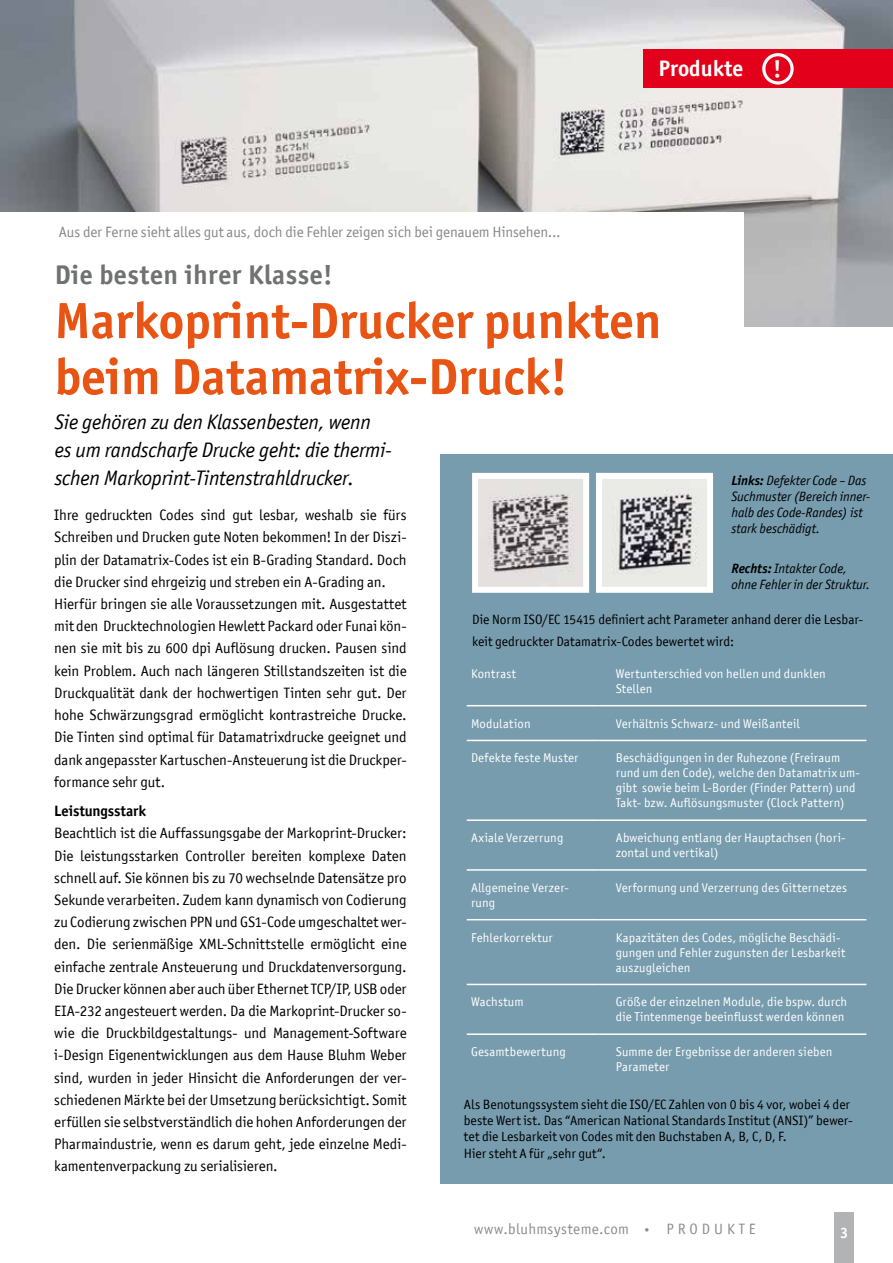
<style>
.page{position:relative;width:893px;height:1263px;background:#fff}
.page>*{position:absolute;margin:0;border:0;box-sizing:border-box;transform-origin:0 0}
.t1{font:700 51px/56.1px "Officina San ITC";color:#e75414}
.t2{font:700 27px "Officina San ITC";letter-spacing:.02em;color:#707172}
.t3{font:700 23.85px "Officina San ITC";color:#fff}
.t4{font:700 22.35px "Officina San ITC";color:#fff}
.t5{font:21px/28.2px "Officina San ITC Book Ital OS";letter-spacing:-.01em;color:#000}
.t6{font:15px/22.2px "Officina San ITC";letter-spacing:-.005em;color:#000}
.t7{font:15px "Officina San ITC";color:#87888a}
.t8{font:15px "Officina San ITC";letter-spacing:.03em;color:#8b8c8e}
.t9{font:700 15px "Officina San ITC";color:#fff}
.t10{font:13.5px/16.2px "Officina San ITC";letter-spacing:.005em;color:#000}
.t11{font:13.5px/16.2px "Officina San ITC Book Ital OS";letter-spacing:-.005em;color:#000}
.t12{font:12.75px/15px "Officina San ITC";letter-spacing:.015em;color:#fff}
.s1{font-weight:700}
.s2{font-family:"Officina San ITC";font-weight:700;font-style:italic}
.s3{font-size:12px}
</style>
<div class="page">
<div style="left:834px;top:1212px;width:20px;height:51px;background:#b1b3b4"></div>
<img style="left:0;top:0;width:893px;height:326px">
<div style="left:0;top:212px;width:743px;height:311px;background:#fff"></div>
<div style="left:644px;top:49px;width:249px;height:39px;background:#e2001a"></div>
<div style="left:762px;top:53px;width:32px;height:32px;border:3px solid #fff;border-radius:50%"></div>
<div style="left:441px;top:454px;width:452px;height:729px;background:#769cae"></div>
<hr style="left:467px;top:705px;width:132px;height:1px;background:#fff">
<hr style="left:599px;top:705px;width:267px;height:1px;background:#fff">
<hr style="left:467px;top:740px;width:132px;height:1px;background:#fff">
<hr style="left:599px;top:740px;width:267px;height:1px;background:#fff">
<hr style="left:467px;top:819px;width:132px;height:2px;background:#fff">
<hr style="left:599px;top:819px;width:267px;height:2px;background:#fff">
<hr style="left:467px;top:869px;width:132px;height:2px;background:#fff">
<hr style="left:599px;top:869px;width:267px;height:2px;background:#fff">
<hr style="left:467px;top:919px;width:132px;height:1px;background:#fff">
<hr style="left:599px;top:919px;width:267px;height:1px;background:#fff">
<hr style="left:467px;top:984px;width:132px;height:1px;background:#fff">
<hr style="left:599px;top:984px;width:267px;height:1px;background:#fff">
<hr style="left:467px;top:1033px;width:132px;height:2px;background:#fff">
<hr style="left:599px;top:1033px;width:267px;height:2px;background:#fff">
<img style="left:603px;top:480px;width:103px;height:106px">
<div style="left:596px;top:473px;width:117px;height:120px;border:6px solid #fff"></div>
<img style="left:479px;top:480px;width:103px;height:106px">
<div style="left:472px;top:473px;width:117px;height:120px;border:6px solid #fff"></div>
<p class="t4" style="left:659px;top:55px;width:86px">Produkte</p>
<p class="t3" style="left:773px;top:54px;width:10px">!</p>
<p class="t7" style="left:59px;top:223px;width:503px">Aus der Ferne sieht alles gut aus, doch die Fehler zeigen sich bei genauem Hinsehen...</p>
<p class="t2" style="left:55px;top:258px;width:280px">Die besten ihrer Klasse!</p>
<p class="t1" style="left:55px;top:292px;width:608px">Markoprint-Drucker punkten beim Datamatrix-Druck!</p>
<p class="t5" style="left:55px;top:408px;width:338px">Sie gehören zu den Klassenbesten, wenn es um randscharfe Drucke geht: die thermi&shy;schen Markoprint-Tintenstrahldrucker.</p>
<p class="t6" style="left:54px;top:504px;width:354px">Ihre gedruckten Codes sind gut lesbar, weshalb sie fürs Schreiben und Drucken gute Noten bekommen! In der Diszi&shy;plin der Datamatrix-Codes ist ein B-Grading Standard. Doch die Drucker sind ehrgeizig und streben ein A-Grading an.<br>Hierfür bringen sie alle Voraussetzungen mit. Ausgestattet mit den Drucktechnologien Hewlett Packard oder Funai kön&shy;nen sie mit bis zu 600 dpi Auflösung drucken. Pausen sind kein Problem. Auch nach längeren Stillstandszeiten ist die Druckqualität dank der hochwertigen Tinten sehr gut. Der hohe Schwärzungsgrad ermöglicht kontrastreiche Drucke.<br>Die Tinten sind optimal für Datamatrixdrucke geeignet und dank angepasster Kartuschen-Ansteuerung ist die Druckper&shy;formance sehr gut.</p>
<p class="t6" style="left:54px;top:800px;width:354px"><span class="s1">Leistungsstark<br></span>Beachtlich ist die Auffassungsgabe der Markoprint-Drucker:<br>Die leistungsstarken Controller bereiten komplexe Daten schnell auf. Sie können bis zu 70 wechselnde Datensätze pro Sekunde verarbeiten. Zudem kann dynamisch von Codierung zu Codierung zwischen PPN und GS1-Code umgeschaltet wer&shy;den. Die serienmäßige XML-Schnittstelle ermöglicht eine einfache zentrale Ansteuerung und Druckdatenversorgung.<br>Die Drucker können aber auch über Ethernet TCP/IP, USB oder EIA-232 angesteuert werden. Da die Markoprint-Drucker so&shy;wie die Druckbildgestaltungs- und Management-Software i-Design Eigenentwicklungen aus dem Hause Bluhm Weber sind, wurden in jeder Hinsicht die Anforderungen der ver&shy;schiedenen Märkte bei der Umsetzung berücksichtigt. Somit erfüllen sie selbstverständlich die hohen Anforderungen der Pharmaindustrie, wenn es darum geht, jede einzelne Medi&shy;kamentenverpackung zu serialisieren.</p>
<p class="t11" style="left:731px;top:472px;width:140px"><span class="s2">Links:</span> Defekter Code – Das<br>Suchmuster (Bereich inner&shy;halb des Code-Randes) ist stark beschädigt.</p>
<p class="t11" style="left:731px;top:560px;width:140px"><span class="s2">Rechts:</span> Intakter Code, ohne Fehler in der Struktur.</p>
<p class="t10" style="left:472px;top:608px;width:393px;line-height:22.2px">Die Norm ISO/EC 15415 definiert acht Parameter anhand derer die Lesbar&shy;keit gedruckter Datamatrix-Codes bewertet wird:</p>
<p class="t12" style="left:471px;top:666px;width:47px">Kontrast</p>
<p class="t12" style="left:616px;top:666px;width:211px">Wertunterschied von hellen und dunklen<br>Stellen</p>
<p class="t12" style="left:471px;top:716px;width:61px">Modulation</p>
<p class="t12" style="left:616px;top:716px;width:186px">Verhältnis Schwarz- und Weißanteil</p>
<p class="t12" style="left:471px;top:750px;width:109px">Defekte feste Muster</p>
<p class="t12" style="left:616px;top:750px;width:246px">Beschädigungen in der Ruhezone (Freiraum rund um den Code), welche den Datamatrix um&shy;gibt sowie beim L-Border (Finder Pattern) und Takt- bzw. Auflösungsmuster (Clock Pattern)</p>
<p class="t12" style="left:471px;top:830px;width:94px">Axiale Verzerrung</p>
<p class="t12" style="left:616px;top:830px;width:231px">Abweichung entlang der Hauptachsen (hori&shy;zontal und vertikal)</p>
<p class="t12" style="left:471px;top:880px;width:99px">Allgemeine Verzer&shy;rung</p>
<p class="t12" style="left:616px;top:880px;width:233px">Verformung und Verzerrung des Gitternetzes</p>
<p class="t12" style="left:471px;top:930px;width:83px">Fehlerkorrektur</p>
<p class="t12" style="left:616px;top:930px;width:231px">Kapazitäten des Codes, mögliche Beschädi&shy;gungen und Fehler zugunsten der Lesbarkeit auszugleichen</p>
<p class="t12" style="left:471px;top:994px;width:54px">Wachstum</p>
<p class="t12" style="left:616px;top:994px;width:233px">Größe der einzelnen Module, die bspw. durch die Tintenmenge beeinflusst werden können</p>
<p class="t12" style="left:471px;top:1044px;width:96px">Gesamtbewertung</p>
<p class="t12" style="left:616px;top:1044px;width:218px">Summe der Ergebnisse der anderen sieben<br>Parameter</p>
<p class="t10" style="left:464px;top:1096px;width:390px">Als Benotungssystem sieht die ISO/EC Zahlen von 0 bis 4 vor, wobei 4 der beste Wert ist. Das “American National Standards Institut (ANSI)” bewer&shy;tet die Lesbarkeit von Codes mit den Buchstaben A, B, C, D, F.<br>Hier steht A für „sehr gut“.</p>
<p class="t8" style="left:474px;top:1220px;width:283px">www.bluhmsysteme.com <span class="s3">•</span> P R O D U K T E</p>
<p class="t9" style="left:840px;top:1223px;width:10px">3</p>
</div>
